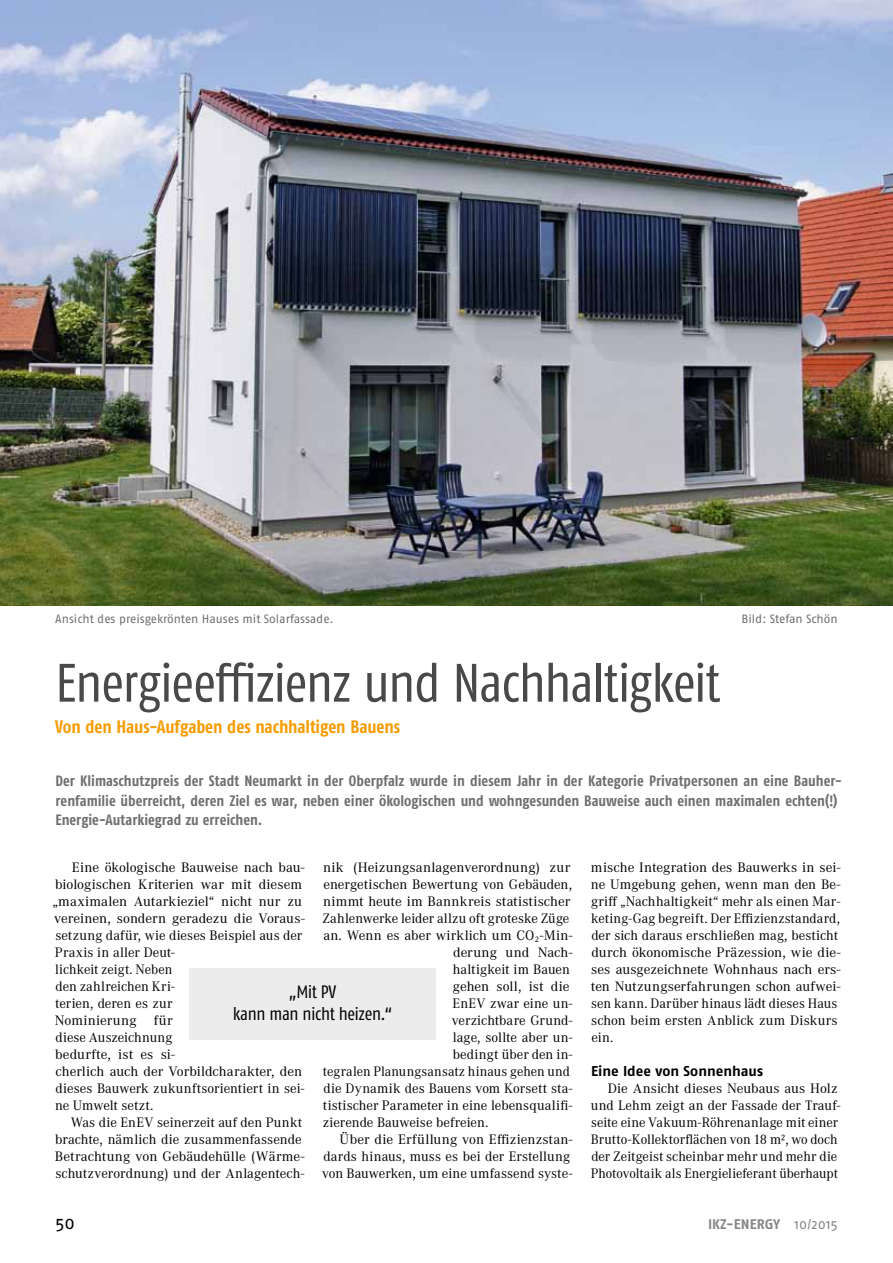
<style>
.page{position:relative;width:893px;height:1263px;background:#fff}
.page>*{position:absolute;margin:0;border:0;box-sizing:border-box;transform-origin:0 0}
.t1{font:condensed 54px "Fago OT";letter-spacing:-.025em;color:#494948}
.t2{font:700 condensed 18px "Fago OT";letter-spacing:-.01em;color:#f59c00}
.t3{font:condensed 18px/22.5px "Fago OT";letter-spacing:-.015em;color:#000;text-align:center}
.t4{font:18px "Fago OT";color:#000}
.t5{font:700 condensed 15px/19.5px "Fago OT";color:#6f6f6e}
.t6{font:14.25px/17px "Corporate A";color:#000}
.t7{font:700 14.25px "Fago OT";color:#000}
.t8{font:14.25px "Corporate A";letter-spacing:.02em;color:#000}
.t9{font:700 13.95px "Fago OT";letter-spacing:.005em;color:#878786}
.t10{font:12px "Fago OT";letter-spacing:-.005em;color:#6f6f6e}
.s1{font-weight:400}
</style>
<div class="page">
<div style="left:189px;top:968px;width:247px;height:71px;background:#ececed"></div>
<img style="left:0;top:0;width:893px;height:606px">
<p class="t10" style="left:55px;top:611px;width:280px">Ansicht des preisgekrönten Hauses mit Solarfassade.</p>
<p class="t10" style="left:742px;top:611px;width:98px">Bild: Stefan Schön</p>
<h1 class="t1" style="left:55px;top:650px;width:667px">Energieeffizienz und Nachhaltigkeit</h1>
<p class="t2" style="left:55px;top:715px;width:346px">Von den Haus-Aufgaben des nachhaltigen Bauens</p>
<p class="t5" style="left:56px;top:771px;width:788px">Der Klimaschutzpreis der Stadt Neumarkt in der Oberpfalz wurde in diesem Jahr in der Kategorie Privatpersonen an eine Bauher&shy;renfamilie überreicht, deren Ziel es war, neben einer ökologischen und wohngesunden Bauweise auch einen maximalen echten(!)<br>Energie-Autarkiegrad zu erreichen.</p>
<p class="t6" style="left:52px;top:859px;width:254px;text-indent:20px">Eine ökologische Bauweise nach bau&shy;biologischen Kriterien war mit diesem „maximalen Autarkieziel“ nicht nur zu vereinen, sondern geradezu die Voraus&shy;setzung dafür, wie dieses Beispiel aus der<br>Praxis in aller Deut-<br>lichkeit zeigt. Neben<br>den zahlreichen Kri-<br>terien, deren es zur<br>Nominierung für<br>diese Auszeichnung<br>bedurfte, ist es si-<br>cherlich auch der Vorbildcharakter, den dieses Bauwerk zukunftsorientiert in sei&shy;ne Umwelt setzt.</p>
<p class="t6" style="left:55px;top:1114px;width:251px;text-indent:16px">Was die EnEV seinerzeit auf den Punkt brachte, nämlich die zusammenfassende Betrachtung von Gebäudehülle (Wärme&shy;schutzverordnung) und der Anlagentech-</p>
<p class="t6" style="left:323px;top:859px;width:249px">nik (Heizungsanlagenverordnung) zur</p>
<p class="t6" style="left:323px;top:876px;width:250px">energetischen Bewertung von Gebäuden,</p>
<p class="t6" style="left:323px;top:893px;width:249px">nimmt heute im Bannkreis statistischer</p>
<p class="t6" style="left:322px;top:910px;width:249px">Zahlenwerke leider allzu oft groteske Züge</p>
<p class="t6" style="left:323px;top:927px;width:251px">an. Wenn es aber wirklich um CO<sub>2</sub>-Min-</p>
<p class="t6" style="left:453px;top:944px;width:121px">derung und Nach-</p>
<p class="t6" style="left:453px;top:961px;width:119px">haltigkeit im Bauen</p>
<p class="t6" style="left:453px;top:978px;width:118px">gehen soll, ist die</p>
<p class="t8" style="left:453px;top:995px;width:121px">EnEV zwar eine un-</p>
<p class="t6" style="left:452px;top:1012px;width:122px">verzichtbare Grund-</p>
<p class="t6" style="left:453px;top:1029px;width:121px">lage, sollte aber un-</p>
<p class="t6" style="left:453px;top:1046px;width:121px">bedingt über den in-</p>
<p class="t6" style="left:323px;top:1063px;width:248px">tegralen Planungsansatz hinaus gehen und</p>
<p class="t6" style="left:323px;top:1080px;width:251px">die Dynamik des Bauens vom Korsett sta-</p>
<p class="t6" style="left:323px;top:1097px;width:251px">tistischer Parameter in eine lebensqualifi-</p>
<p class="t6" style="left:323px;top:1114px;width:167px">zierende Bauweise befreien.</p>
<p class="t6" style="left:340px;top:1131px;width:234px">Über die Erfüllung von Effizienzstan-</p>
<p class="t6" style="left:323px;top:1148px;width:248px">dards hinaus, muss es bei der Erstellung</p>
<p class="t6" style="left:322px;top:1165px;width:252px">von Bauwerken, um eine umfassend syste-</p>
<p class="t6" style="left:591px;top:859px;width:251px">mische Integration des Bauwerks in sei&shy;ne Umgebung gehen, wenn man den Be&shy;griff „Nachhaltigkeit“ mehr als einen Mar&shy;keting-Gag begreift. Der Effizienzstandard, der sich daraus erschließen mag, besticht durch ökonomische Präzession, wie die&shy;ses ausgezeichnete Wohnhaus nach ers&shy;ten Nutzungserfahrungen schon aufwei&shy;sen kann. Darüber hinaus lädt dieses Haus schon beim ersten Anblick zum Diskurs ein.</p>
<p class="t7" style="left:591px;top:1062px;width:174px">Eine Idee von Sonnenhaus</p>
<p class="t6" style="left:591px;top:1080px;width:251px;text-indent:17px">Die Ansicht dieses Neubaus aus Holz und Lehm zeigt an der Fassade der Trauf&shy;seite eine Vakuum-Röhrenanlage mit einer Brutto-Kollektorflächen von 18 m², wo doch der Zeitgeist scheinbar mehr und mehr die Photovoltaik als Energielieferant überhaupt</p>
<p class="t3" style="left:233px;top:980px;width:161px">„Mit PV<br>kann man nicht heizen.“</p>
<p class="t4" style="left:55px;top:1212px;width:21px">50</p>
<p class="t9" style="left:708px;top:1216px;width:131px">I KZ-Energy <span class="s1">10/2015</span></p>
</div>
